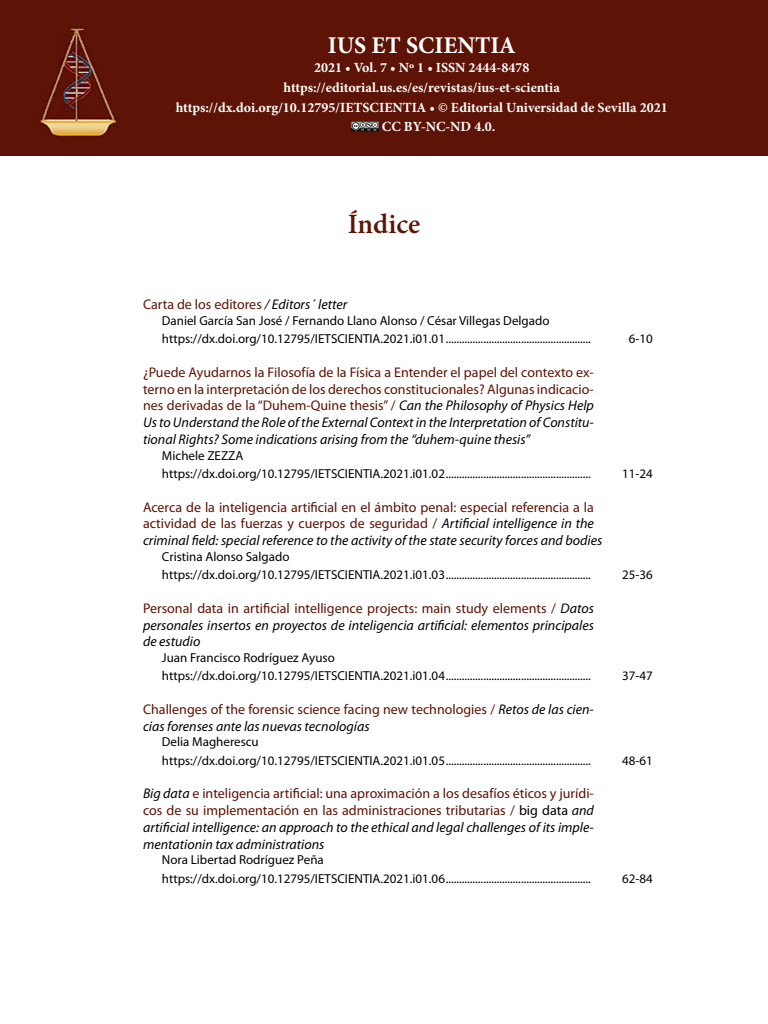
<style>
.page{position:relative;width:768px;height:1024px;background:#fff}
.page>*{position:absolute;margin:0;border:0;box-sizing:border-box;transform-origin:0 0}
._10_Título_Ppal{font:600 28px "Minion Pro";color:#5d1305}
.cabecera_ppal_Título{font:700 24px "Minion Pro";color:#fff}
.t1{font:14px/16.8px "Myriad Pro";color:#5d1305;text-align:justify}
.cabecera_ppal{font:700 14px "Minion Pro";color:#fff}
.t2{font:italic 14px/16.8px "Myriad Pro";color:#000;text-align:justify}
.t3{font:13px "Myriad Pro";color:#000}
.s1{font-style:italic;color:#000}
.s2{font-style:normal;color:#5d1305}
.s3{color:#000}
</style>
<div class="page">
<div style="left:0;top:0;width:768px;height:156px;background:#5d1305"></div>
<img style="left:40px;top:28px;width:77px;height:109px">
<svg style="left:351px;top:121px;width:28px;height:10px"></svg>
<p class="cabecera_ppal_Título" style="left:328px;top:28px;width:189px">IUS ET SCIENTIA</p>
<p class="cabecera_ppal" style="left:314px;top:58px;width:217px">2021 • Vol. 7 • Nº 1 • ISSN 2444-8478</p>
<p class="cabecera_ppal" style="left:283px;top:78px;width:278px">https://editorial.us.es/es/revistas/ius-et-scientia</p>
<p class="cabecera_ppal" style="left:176px;top:97px;width:493px">https://dx.doi.org/10.12795/IETSCIENTIA • © Editorial Universidad de Sevilla 2021</p>
<p class="cabecera_ppal" style="left:382px;top:117px;width:115px">CC BY-NC-ND 4.0.</p>
<p class="_10_Título_Ppal" style="left:348px;top:205px;width:74px">Índice</p>
<p class="t1" style="left:143px;top:296px;width:206px">Carta de los editores <span class="s1">/ Editors´ letter</span></p>
<p class="t3" style="left:162px;top:312px;width:389px">Daniel García San José / Fernando Llano Alonso / César Villegas Delgado</p>
<p class="t3" style="left:162px;top:331px;width:431px">https://dx.doi.org/10.12795/IETSCIENTIA.2021.i01.01......................................................</p>
<p class="t3" style="left:629px;top:331px;width:25px">6-10</p>
<p class="t1" style="left:143px;top:363px;width:452px">¿Puede Ayudarnos la Filosofía de la Física a Entender el papel del contexto ex&shy;terno en la interpretación de los derechos constitucionales? Algunas indicacio&shy;nes derivadas de la “Duhem-Quine thesis” / <span class="s1">Can the Philosophy of Physics Help Us to Understand the Role of the External Context in the Interpretation of Constitu&shy;tional Rights? Some indications arising from the “duhem-quine thesis”</span></p>
<p class="t3" style="left:162px;top:447px;width:83px">Michele ZEZZA</p>
<p class="t3" style="left:162px;top:466px;width:431px">https://dx.doi.org/10.12795/IETSCIENTIA.2021.i01.02......................................................</p>
<p class="t3" style="left:622px;top:466px;width:32px">11-24</p>
<p class="t1" style="left:143px;top:498px;width:461px;text-align:left">Acerca de la inteligencia artificial en el ámbito penal: especial referencia a la actividad de las fuerzas y cuerpos de seguridad / <span class="s1">Artificial intelligence in the criminal field: special reference to the activity of the state security forces and bodies</span></p>
<p class="t3" style="left:162px;top:548px;width:129px">Cristina Alonso Salgado</p>
<p class="t3" style="left:162px;top:567px;width:431px">https://dx.doi.org/10.12795/IETSCIENTIA.2021.i01.03......................................................</p>
<p class="t3" style="left:622px;top:567px;width:32px">25-36</p>
<p class="t2" style="left:143px;top:599px;width:452px"><span class="s2">Personal data in artificial intelligence projects: main study elements /</span> Datos personales insertos en proyectos de inteligencia artificial: elementos principales de estudio</p>
<p class="t3" style="left:162px;top:650px;width:174px">Juan Francisco Rodríguez Ayuso</p>
<p class="t3" style="left:162px;top:668px;width:431px">https://dx.doi.org/10.12795/IETSCIENTIA.2021.i01.04......................................................</p>
<p class="t3" style="left:622px;top:668px;width:32px">37-47</p>
<p class="t1" style="left:143px;top:701px;width:452px">Challenges of the forensic science facing new technologies / <span class="s1">Retos de las cien&shy;cias forenses ante las nuevas tecnologías</span></p>
<p class="t3" style="left:162px;top:734px;width:98px">Delia Magherescu</p>
<p class="t3" style="left:162px;top:752px;width:431px">https://dx.doi.org/10.12795/IETSCIENTIA.2021.i01.05......................................................</p>
<p class="t3" style="left:622px;top:752px;width:32px">48-61</p>
<p class="t1" style="left:143px;top:785px;width:452px"><span class="s1">Big data</span> e inteligencia artificial: una aproximación a los desafíos éticos y jurídi&shy;cos de su implementación en las administraciones tributarias / <span class="s3">big data</span> <span class="s1">and artificial intelligence: an approach to the ethical and legal challenges of its imple&shy;mentationin tax administrations</span></p>
<p class="t3" style="left:162px;top:852px;width:163px">Nora Libertad Rodríguez Peña</p>
<p class="t3" style="left:162px;top:871px;width:431px">https://dx.doi.org/10.12795/IETSCIENTIA.2021.i01.06......................................................</p>
<p class="t3" style="left:622px;top:871px;width:32px">62-84</p>
</div>
